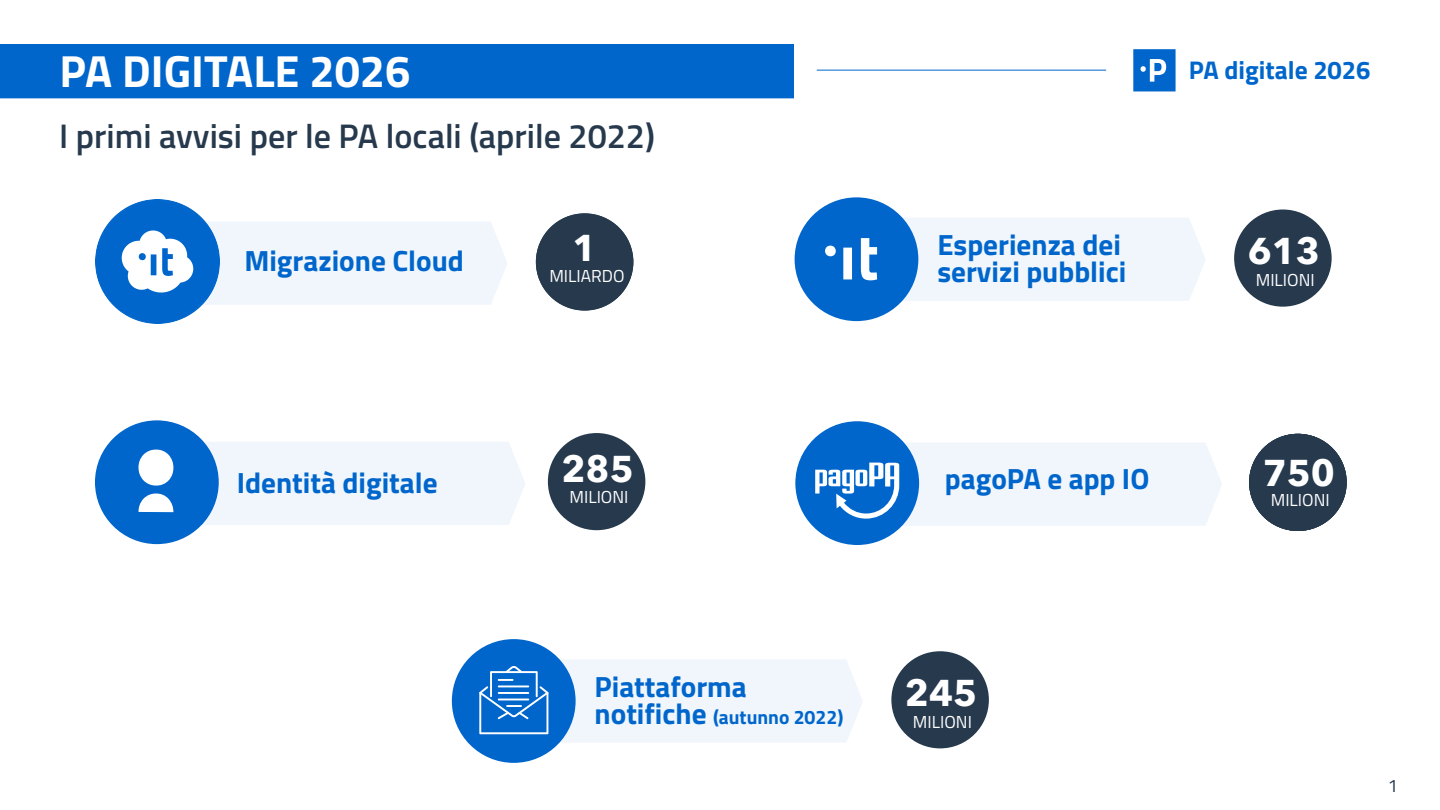
<style>
.page{position:relative;width:1440px;height:810px;background:#fff}
.page>*{position:absolute;margin:0;border:0;box-sizing:border-box;transform-origin:0 0}
.t1{font:700 45.08px "Titillium Web";color:#fff}
.t2{font:700 37.2px "Avenir Next";color:#fff}
.t3{font:700 37.2px "Avenir Next";color:#f0f6fc}
.t4{font:600 34.12px "Titillium Web";color:#26394d}
.t5{font:700 29.25px/27px "Titillium Web";color:#06c}
.t6{font:300 26.85px "Titillium Web";color:#fff}
.t7{font:700 25.58px "Titillium Web";color:#06c}
.t8{font:700 19.5px "Titillium Web";color:#06c}
.t9{font:18px "Titillium Web";color:#26394d}
.t10{font:17.33px "Titillium Web";color:#fff}
.s1{font-family:"Avenir Next";font-weight:700;font-size:37.2px;color:#f0f6fc}
.s2{font-size:29.25px}
</style>
<div class="page">
<div style="left:0;top:45px;width:794px;height:53px;background:#06c"></div>
<div style="left:0;top:44px;width:794px;height:54px;border:1px solid #06c"></div>
<svg style="left:1133px;top:49px;width:43px;height:42px;background:#277dd3"></svg>
<hr style="left:817px;top:70px;width:289px;height:1px;background:#0166cc">
<div style="left:202px;top:442px;width:323px;height:83px;background:#f0f6fc"></div>
<div style="left:536px;top:213px;width:97px;height:98px;background:#26394d;border-radius:50%"></div>
<div style="left:795px;top:421px;width:124px;height:124px;background:#0166cc;border-radius:50%"></div>
<svg style="left:815px;top:442px;width:407px;height:84px"></svg>
<div style="left:1249px;top:434px;width:98px;height:97px;background:#26394d;border-radius:50%"></div>
<div style="left:548px;top:433px;width:97px;height:97px;background:#26394d;border-radius:50%"></div>
<div style="left:219px;top:222px;width:288px;height:83px;background:#f0f6fc"></div>
<img style="left:96px;top:200px;width:123px;height:123px">
<div style="left:95px;top:420px;width:124px;height:124px;background:#0166cc;border-radius:50%"></div>
<svg style="left:138px;top:449px;width:36px;height:37px"></svg>
<svg style="left:138px;top:493px;width:36px;height:19px"></svg>
<div style="left:1234px;top:210px;width:98px;height:97px;background:#26394d;border-radius:50%"></div>
<div style="left:795px;top:197px;width:123px;height:124px;background:#0166cc;border-radius:50%"></div>
<svg style="left:825px;top:218px;width:380px;height:83px"></svg>
<div style="left:891px;top:651px;width:98px;height:97px;background:#26394d;border-radius:50%"></div>
<div style="left:452px;top:639px;width:124px;height:124px;background:#0166cc;border-radius:50%"></div>
<svg style="left:479px;top:659px;width:384px;height:84px"></svg>
<h1 class="t1" style="left:59px;top:37px;width:352px">PA DIGITALE 2026</h1>
<p class="t4" style="left:59px;top:110px;width:597px">I primi avvisi per le PA locali (aprile 2022)</p>
<p class="t5" style="left:244px;top:246px;width:221px">Migrazione Cloud</p>
<p class="t2" style="left:573px;top:216px;width:26px">1</p>
<p class="t10" style="left:549px;top:263px;width:77px">MILIARDO</p>
<p class="t7" style="left:1189px;top:50px;width:183px">PA digitale 2026</p>
<p class="t6" style="left:1256px;top:231px;width:54px">MLD<span class="s1">1</span></p>
<p class="t10" style="left:1256px;top:267px;width:61px">MILIONI</p>
<p class="t5" style="left:937px;top:230px;width:190px">Esperienza dei servizi pubblici</p>
<p class="t2" style="left:1248px;top:219px;width:74px">613</p>
<p class="t5" style="left:237px;top:467px;width:202px">Identità digitale</p>
<p class="t2" style="left:561px;top:437px;width:74px">285</p>
<p class="t10" style="left:569px;top:484px;width:61px">MILIONI</p>
<p class="t5" style="left:945px;top:464px;width:206px">pagoPA e app IO</p>
<p class="t5" style="left:595px;top:671px;width:154px">Piattaforma</p>
<p class="t8" style="left:595px;top:702px;width:250px"><span class="s2">notifiche</span> (autunno 2022)</p>
<p class="t6" style="left:914px;top:673px;width:54px">MLD<span class="s1">1</span></p>
<p class="t10" style="left:913px;top:709px;width:61px">MILIONI</p>
<p class="t2" style="left:905px;top:661px;width:74px">245</p>
<p class="t3" style="left:1263px;top:438px;width:74px">750</p>
<p class="t10" style="left:1271px;top:487px;width:61px"><sup>MLD</sup><sup>1</sup>MILIONI</p>
<p class="t6" style="left:1271px;top:480px;width:55px">MLN</p>
<p class="t9" style="left:1388px;top:772px;width:12px">1</p>
</div>
